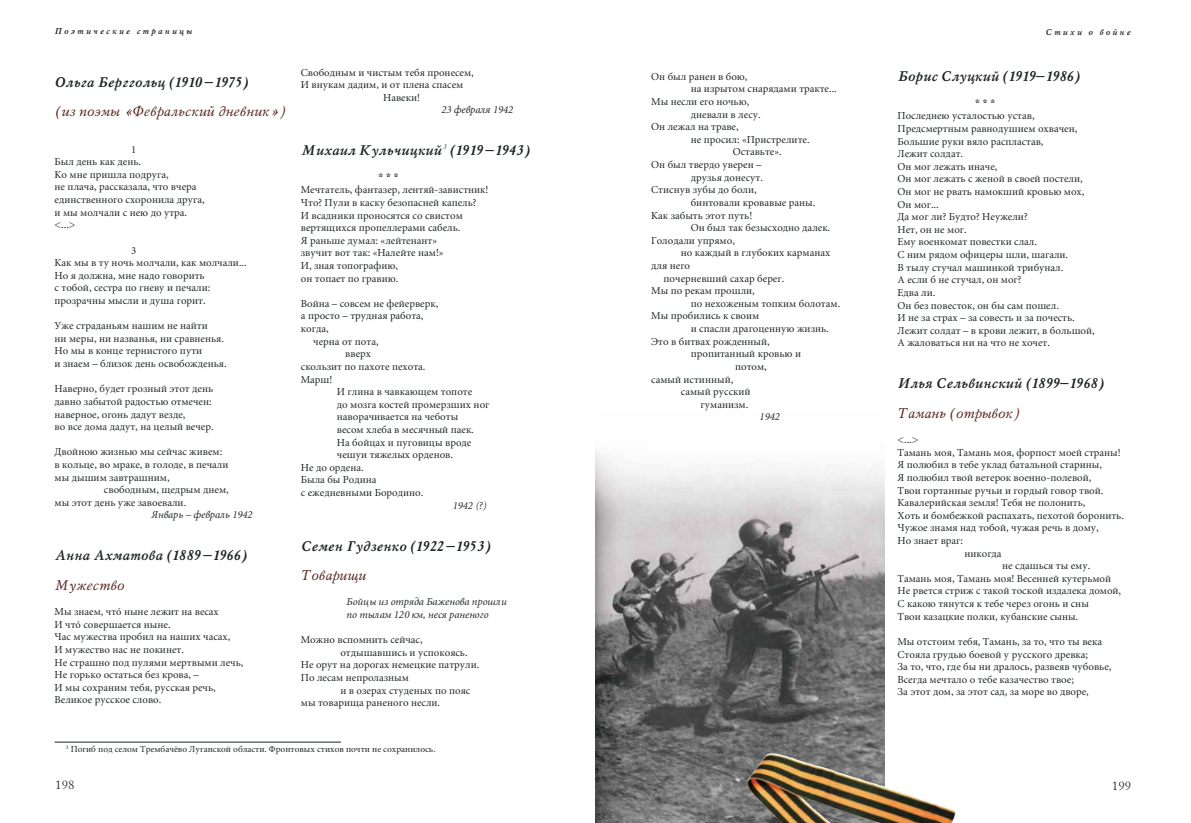
<style>
.page{position:relative;width:1191px;height:823px;background:#fff}
.page>*{position:absolute;margin:0;border:0;box-sizing:border-box;transform-origin:0 0}
.t1{font:italic 700 14px "Mysl C";color:#1d2321}
.t2{font:italic 14px "Mysl C";color:#552520}
.t3{font:12px "Lazurski C";color:#1d2321}
.t4{font:10.5px/12.6px "Miniature C";color:#1d2321}
.t5{font:italic 10.5px/12.6px "Miniature C";color:#1d2321}
.t6{font:700 10.5px "Mysl C";color:#1d2321}
.t7{font:9px "Miniature C";color:#1d2321}
.t8{font:italic 700 8.5px "Mysl C";letter-spacing:.25em;color:#1d2321}
.t9{font:italic 6.6px "Mysl C";color:#1d2321}
.s1{font-family:"Minion Pro"}
</style>
<div class="page">
<hr style="left:55px;top:741px;width:286px;height:1px;background:#1d2321">
<img style="left:595px;top:450px;width:289px;height:372px">
<img style="left:745px;top:701px;width:211px;height:121px">
<p class="t8" style="left:55px;top:27px;width:139px">Поэтические страницы</p>
<p class="t4" style="left:301px;top:66px;width:174px">Свободным и чистым тебя пронесем,</p>
<p class="t4" style="left:301px;top:79px;width:164px">И внукам дадим, и от плена спасем</p>
<p class="t4" style="left:383px;top:91px;width:38px">Навеки!</p>
<p class="t5" style="left:441px;top:104px;width:73px">23 февраля 1942</p>
<h1 class="t1" style="left:301px;top:143px;width:142px">Михаил Кульчицкий</h1>
<p class="t9" style="left:443px;top:143px;width:5px">3</p>
<h1 class="t1" style="left:449px;top:143px;width:81px">(1919 –1943)</h1>
<p class="t6" style="left:377px;top:171px;width:22px">* * *</p>
<p class="t4" style="left:301px;top:184px;width:189px">Мечтатель, фантазер, лентяй-завистник!<br>Что? Пули в каску безопасней капель?<br>И всадники проносятся со свистом вертящихся пропеллерами сабель.<br>Я раньше думал: «лейтенант»<br>звучит вот так: «Налейте нам!»<br>И, зная топографию,<br>он топает по гравию.</p>
<p class="t4" style="left:301px;top:297px;width:139px">Война – совсем не фейерверк,</p>
<p class="t4" style="left:301px;top:310px;width:124px">а просто – трудная работа,</p>
<p class="t4" style="left:301px;top:322px;width:29px">когда,</p>
<p class="t4" style="left:313px;top:335px;width:67px">черна от пота,</p>
<p class="t4" style="left:345px;top:348px;width:27px">вверх</p>
<p class="t4" style="left:301px;top:360px;width:126px">скользит по пахоте пехота.</p>
<p class="t4" style="left:301px;top:373px;width:33px">Марш!</p>
<p class="t4" style="left:337px;top:385px;width:137px">И глина в чавкающем топоте</p>
<p class="t4" style="left:337px;top:398px;width:154px">до мозга костей промерзших ног</p>
<p class="t4" style="left:337px;top:411px;width:123px">наворачивается на чeботы</p>
<p class="t4" style="left:337px;top:423px;width:138px">весом хлеба в месячный паек.</p>
<p class="t4" style="left:337px;top:436px;width:136px">На бойцах и пуговицы вроде</p>
<p class="t4" style="left:337px;top:448px;width:118px">чешуи тяжелых орденов.</p>
<p class="t4" style="left:301px;top:461px;width:64px">Не до ордена.</p>
<p class="t4" style="left:301px;top:474px;width:77px">Была бы Родина</p>
<p class="t4" style="left:301px;top:486px;width:124px">с ежедневными Бородино.</p>
<p class="t5" style="left:452px;top:499px;width:36px">1942 (?)</p>
<h1 class="t1" style="left:301px;top:538px;width:191px">Семен Гудзенко (1922 –1953)</h1>
<h1 class="t2" style="left:301px;top:567px;width:66px">Товарищи</h1>
<p class="t5" style="left:346px;top:595px;width:161px">Бойцы из отряда Баженова прошли по тылам 120 км, неся раненого</p>
<p class="t4" style="left:301px;top:633px;width:123px">Можно вспомнить сейчас,</p>
<p class="t4" style="left:340px;top:646px;width:129px">отдышавшись и успокоясь.</p>
<p class="t4" style="left:301px;top:658px;width:180px">Не орут на дорогах немецкие патрули.</p>
<p class="t4" style="left:301px;top:671px;width:110px">По лесам непролазным</p>
<p class="t4" style="left:340px;top:684px;width:131px">и в озерах студеных по пояс</p>
<p class="t4" style="left:301px;top:696px;width:141px">мы товарища раненого несли.</p>
<p class="t7" style="left:66px;top:744px;width:371px"><sup>3</sup> Погиб под селом Трембачёво Луганской области. Фронтовых стихов почти не сохранилось.</p>
<h1 class="t1" style="left:55px;top:75px;width:195px">Ольга Берггольц (1910 –1975)</h1>
<h1 class="t2" style="left:55px;top:104px;width:232px">(из поэмы «Февральский дневник»)</h1>
<p class="t4" style="left:55px;top:143px;width:152px;text-indent:77px">1<br>Был день как день.<br>Ко мне пришла подруга,<br>не плача, рассказала, что вчера единственного схоронила друга, и мы молчали с нею до утра. &lt;...&gt;</p>
<p class="t4" style="left:55px;top:244px;width:194px;text-indent:77px">3<br>Как мы в ту ночь молчали, как молчали...<br>Но я должна, мне надо говорить<br>с тобой, сестра по гневу и печали: прозрачны мысли и душа горит.</p>
<p class="t4" style="left:55px;top:320px;width:173px">Уже страданьям нашим не найти<br>ни меры, ни названья, ни сравненья.<br>Но мы в конце тернистого пути<br>и знаем – близок день освобожденья.</p>
<p class="t4" style="left:55px;top:383px;width:161px">Наверно, будет грозный этот день давно забытой радостью отмечен: наверное, огонь дадут везде,<br>во все дома дадут, на целый вечер.</p>
<p class="t4" style="left:55px;top:446px;width:169px">Двойною жизнью мы сейчас живем:</p>
<p class="t4" style="left:55px;top:458px;width:175px">в кольце, во мраке, в голоде, в печали</p>
<p class="t4" style="left:55px;top:471px;width:116px">мы дышим завтрашним,</p>
<p class="t4" style="left:104px;top:483px;width:126px">свободным, щедрым днем,</p>
<p class="t4" style="left:55px;top:496px;width:133px">мы этот день уже завоевали.</p>
<p class="t5" style="left:151px;top:509px;width:102px">Январь – февраль 1942</p>
<h1 class="t1" style="left:55px;top:547px;width:193px">Анна Ахматова (1889 –1966)</h1>
<h1 class="t2" style="left:55px;top:577px;width:71px">Мужество</h1>
<p class="t4" style="left:55px;top:605px;width:190px">Мы знаем, чт<span class="s1">ó</span> ныне лежит на весах<br>И чт<span class="s1">ó</span> совершается ныне.<br>Час мужества пробил на наших часах,<br>И мужество нас не покинет.<br>Не страшно под пулями мертвыми лечь,<br>Не горько остаться без крова, –<br>И мы сохраним тебя, русская речь,<br>Великое русское слово.</p>
<p class="t3" style="left:55px;top:777px;width:21px">198</p>
<p class="t4" style="left:651px;top:70px;width:98px">Он был ранен в бою,</p>
<p class="t4" style="left:691px;top:83px;width:148px">на изрытом снарядами тракте...</p>
<p class="t4" style="left:651px;top:96px;width:99px">Мы несли его ночью,</p>
<p class="t4" style="left:691px;top:108px;width:71px">дневали в лесу.</p>
<p class="t4" style="left:651px;top:121px;width:89px">Он лежал на траве,</p>
<p class="t4" style="left:691px;top:133px;width:120px">не просил: «Пристрелите.</p>
<p class="t4" style="left:732px;top:146px;width:50px">Оставьте».</p>
<p class="t4" style="left:651px;top:159px;width:112px">Он был твердо уверен –</p>
<p class="t4" style="left:691px;top:171px;width:74px">друзья донесут.</p>
<p class="t4" style="left:651px;top:184px;width:107px">Стиснув зубы до боли,</p>
<p class="t4" style="left:691px;top:196px;width:126px">бинтовали кровавые раны.</p>
<p class="t4" style="left:651px;top:209px;width:102px">Как забыть этот путь!</p>
<p class="t4" style="left:691px;top:222px;width:141px">Он был так безысходно далек.</p>
<p class="t4" style="left:651px;top:234px;width:85px">Голодали упрямо,</p>
<p class="t4" style="left:681px;top:247px;width:151px">но каждый в глубоких карманах</p>
<p class="t4" style="left:651px;top:259px;width:40px">для него</p>
<p class="t4" style="left:663px;top:272px;width:122px">почерневший сахар берег.</p>
<p class="t4" style="left:651px;top:285px;width:105px">Мы по рекам прошли,</p>
<p class="t4" style="left:691px;top:297px;width:151px">по нехоженым топким болотам.</p>
<p class="t4" style="left:651px;top:310px;width:110px">Мы пробились к своим</p>
<p class="t4" style="left:691px;top:322px;width:140px">и спасли драгоценную жизнь.</p>
<p class="t4" style="left:651px;top:335px;width:120px">Это в битвах рожденный,</p>
<p class="t4" style="left:691px;top:348px;width:112px">пропитанный кровью и</p>
<p class="t4" style="left:735px;top:360px;width:33px">потом,</p>
<p class="t4" style="left:651px;top:373px;width:83px">самый истинный,</p>
<p class="t4" style="left:681px;top:385px;width:71px">самый русский</p>
<p class="t4" style="left:700px;top:398px;width:49px">гуманизм.</p>
<p class="t5" style="left:759px;top:411px;width:22px">1942</p>
<p class="t8" style="left:1045px;top:27px;width:87px">Стихи о войне</p>
<h1 class="t1" style="left:897px;top:69px;width:183px">Борис Слуцкий (1919–1986)</h1>
<p class="t6" style="left:974px;top:97px;width:22px">* * *</p>
<p class="t4" style="left:897px;top:110px;width:199px">Последнею усталостью устав,<br>Предсмертным равнодушием охвачен,<br>Большие руки вяло распластав,<br>Лежит солдат.<br>Он мог лежать иначе,<br>Он мог лежать с женой в своей постели,<br>Он мог не рвать намокший кровью мох,<br>Он мог...<br>Да мог ли? Будто? Неужели?<br>Нет, он не мог.<br>Ему военкомат повестки слал.<br>С ним рядом офицеры шли, шагали.<br>В тылу стучал машинкой трибунал.<br>А если б не стучал, он мог?<br>Едва ли.<br>Он без повесток, он бы сам пошел.<br>И не за страх – за совесть и за почесть.<br>Лежит солдат – в крови лежит, в большой,<br>А жаловаться ни на что не хочет.</p>
<h1 class="t1" style="left:897px;top:376px;width:207px">Илья Сельвинский (1899–1968)</h1>
<h1 class="t2" style="left:897px;top:405px;width:123px">Тамань (отрывок)</h1>
<p class="t4" style="left:897px;top:433px;width:22px">&lt;...&gt;</p>
<p class="t4" style="left:897px;top:446px;width:225px">Тамань моя, Тамань моя, форпост моей страны!</p>
<p class="t4" style="left:897px;top:458px;width:206px">Я полюбил в тебе уклад батальной старины,</p>
<p class="t4" style="left:897px;top:471px;width:195px">Я полюбил твой ветерок военно-полевой,</p>
<p class="t4" style="left:897px;top:484px;width:207px">Твои гортанные ручьи и гордый говор твой.</p>
<p class="t4" style="left:897px;top:496px;width:189px">Кавалерийская земля! Тебя не полонить,</p>
<p class="t4" style="left:897px;top:509px;width:228px">Хоть и бомбежкой распахать, пехотой боронить.</p>
<p class="t4" style="left:897px;top:521px;width:203px">Чужое знамя над тобой, чужая речь в дому,</p>
<p class="t4" style="left:897px;top:534px;width:67px">Но знает враг:</p>
<p class="t4" style="left:964px;top:547px;width:39px">никогда</p>
<p class="t4" style="left:1002px;top:559px;width:90px">не сдашься ты ему.</p>
<p class="t4" style="left:897px;top:572px;width:215px">Тамань моя, Тамань моя! Весенней кутерьмой</p>
<p class="t4" style="left:897px;top:584px;width:225px">Не рвется стриж с такой тоской издалека домой,</p>
<p class="t4" style="left:897px;top:597px;width:193px">С какою тянутся к тебе через огонь и сны</p>
<p class="t4" style="left:897px;top:610px;width:182px">Твои казацкие полки, кубанские сыны.</p>
<p class="t4" style="left:897px;top:635px;width:215px">Мы отстоим тебя, Тамань, за то, что ты века Стояла грудью боевой у русского древка;<br>За то, что, где бы ни дралось, развеяв чубовье, Всегда мечтало о тебе казачество твое;<br>За этот дом, за этот сад, за море во дворе,</p>
<p class="t3" style="left:1111px;top:777px;width:21px">199</p>
</div>
